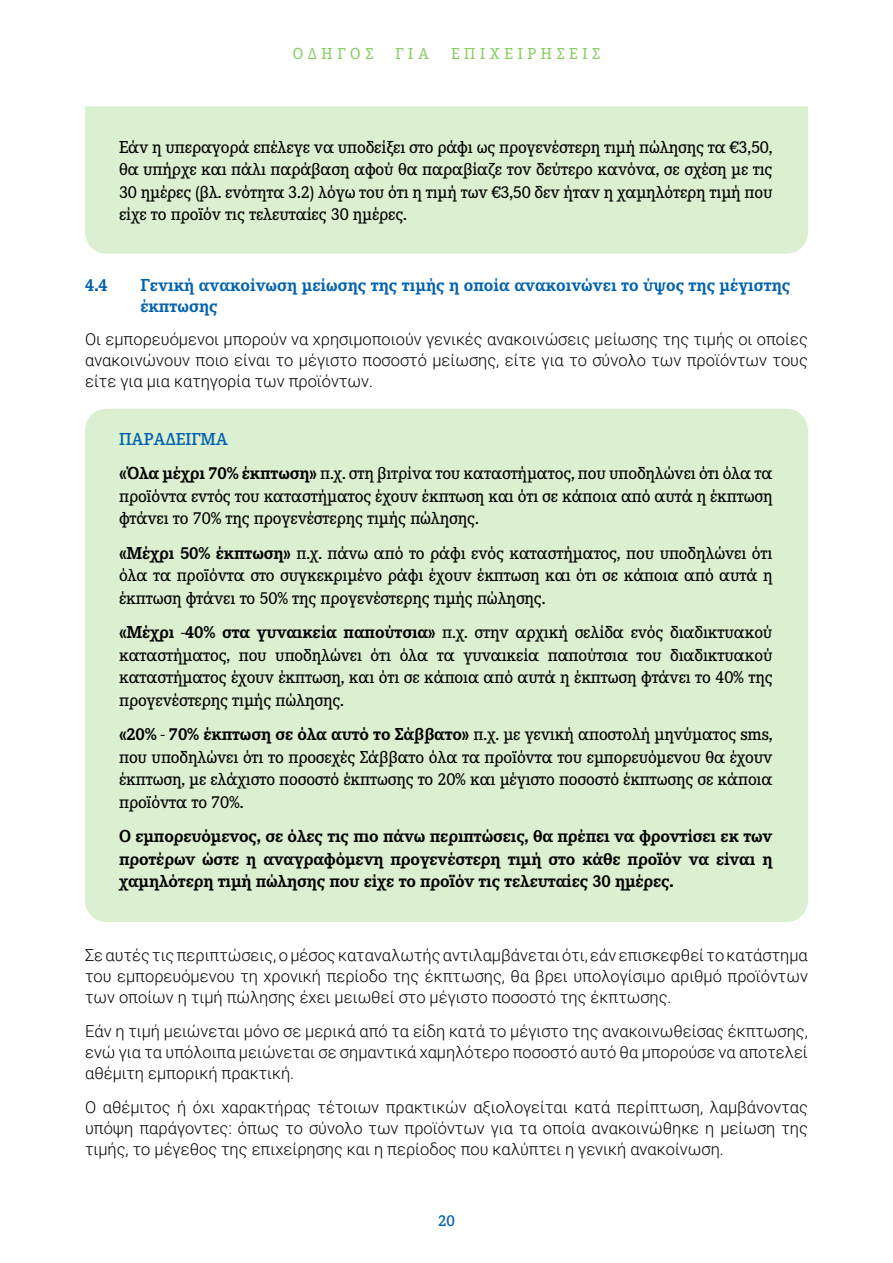
<style>
.page{position:relative;width:893px;height:1263px;background:#fff}
.page>*{position:absolute;margin:0;border:0;box-sizing:border-box;transform-origin:0 0}
.t1{font:500 18px/22.5px "Corporate E Pro";letter-spacing:-.01em;color:#000;text-align:justify}
.t2{font:700 18px/22.5px "Corporate E Pro";letter-spacing:-.01em;color:#000;text-align:justify}
.t3{font:700 18px/21px "Corporate E Pro";color:#0262ae}
.t4{font:300 16.5px/21px "Roboto";color:#000;text-align:justify}
.t5{font:500 16.5px "Corporate E Pro";letter-spacing:.28em;color:#87ce64}
.t6{font:600 16.5px "Corporate E Pro";color:#0262ae}
.s1{font-weight:600;color:#0262ae}
.s2{font-weight:700}
</style>
<div class="page">
<div style="left:85px;top:106px;width:723px;height:148px;background:#dbf0d1"></div>
<div style="left:85px;top:409px;width:723px;height:513px;background:#dbf0d1;border-radius:21px"></div>
<p class="t5" style="left:293px;top:42px;width:82px">ΟΔΗΓΟΣ</p>
<p class="t5" style="left:395px;top:42px;width:35px">ΓΙΑ</p>
<p class="t5" style="left:451px;top:42px;width:151px">ΕΠΙΧΕΙΡΗΣΕΙΣ</p>
<p class="t1" style="left:119px;top:135px;width:655px">Εάν η υπεραγορά επέλεγε να υποδείξει στο ράφι ως προγενέστερη τιμή πώλησης τα €3,50, θα υπήρχε και πάλι παράβαση αφού θα παραβίαζε τον δεύτερο κανόνα, σε σχέση με τις 30 ημέρες (βλ. ενότητα 3.2) λόγω του ότι η τιμή των €3,50 δεν ήταν η χαμηλότερη τιμή που είχε το προϊόν τις τελευταίες 30 ημέρες.</p>
<p class="t3" style="left:85px;top:274px;width:24px">4.4</p>
<p class="t3" style="left:140px;top:274px;width:651px">Γενική ανακοίνωση μείωσης της τιμής η οποία ανακοινώνει το ύψος της μέγιστης έκπτωσης</p>
<p class="t4" style="left:85px;top:328px;width:724px">Οι εμπορευόμενοι μπορούν να χρησιμοποιούν γενικές ανακοινώσεις μείωσης της τιμής οι οποίες ανακοινώνουν ποιο είναι το μέγιστο ποσοστό μείωσης, είτε για το σύνολο των προϊόντων τους είτε για μια κατηγορία των προϊόντων.</p>
<p class="t1" style="left:119px;top:420px;width:655px;line-height:34.5px"><span class="s1">ΠΑΡΑΔΕΙΓΜΑ<br></span><span class="s2">«Όλα μέχρι 70% έκπτωση»</span> π.χ. στη βιτρίνα του καταστήματος, που υποδηλώνει ότι όλα τα</p>
<p class="t1" style="left:119px;top:483px;width:655px">προϊόντα εντός του καταστήματος έχουν έκπτωση και ότι σε κάποια από αυτά η έκπτωση φτάνει το 70% της προγενέστερης τιμής πώλησης.</p>
<p class="t1" style="left:119px;top:540px;width:655px"><span class="s2">«Μέχρι 50% έκπτωση»</span> π.χ. πάνω από το ράφι ενός καταστήματος, που υποδηλώνει ότι όλα τα προϊόντα στο συγκεκριμένο ράφι έχουν έκπτωση και ότι σε κάποια από αυτά η έκπτωση φτάνει το 50% της προγενέστερης τιμής πώλησης.</p>
<p class="t1" style="left:119px;top:620px;width:655px"><span class="s2">«Μέχρι -40% στα γυναικεία παπούτσια»</span> π.χ. στην αρχική σελίδα ενός διαδικτυακού καταστήματος, που υποδηλώνει ότι όλα τα γυναικεία παπούτσια του διαδικτυακού καταστήματος έχουν έκπτωση, και ότι σε κάποια από αυτά η έκπτωση φτάνει το 40% της προγενέστερης τιμής πώλησης.</p>
<p class="t1" style="left:119px;top:722px;width:655px"><span class="s2">«20% - 70% έκπτωση σε όλα αυτό το Σάββατο»</span> π.χ. με γενική αποστολή μηνύματος sms, που υποδηλώνει ότι το προσεχές Σάββατο όλα τα προϊόντα του εμπορευόμενου θα έχουν έκπτωση, με ελάχιστο ποσοστό έκπτωσης το 20% και μέγιστο ποσοστό έκπτωσης σε κάποια προϊόντα το 70%.</p>
<p class="t2" style="left:119px;top:824px;width:655px">Ο εμπορευόμενος, σε όλες τις πιο πάνω περιπτώσεις, θα πρέπει να φροντίσει εκ των προτέρων ώστε η αναγραφόμενη προγενέστερη τιμή στο κάθε προϊόν να είναι η χαμηλότερη τιμή πώλησης που είχε το προϊόν τις τελευταίες 30 ημέρες.</p>
<p class="t4" style="left:85px;top:944px;width:724px">Σε αυτές τις περιπτώσεις, ο μέσος καταναλωτής αντιλαμβάνεται ότι, εάν επισκεφθεί το κατάστημα του εμπορευόμενου τη χρονική περίοδο της έκπτωσης, θα βρει υπολογίσιμο αριθμό προϊόντων των οποίων η τιμή πώλησης έχει μειωθεί στο μέγιστο ποσοστό της έκπτωσης.</p>
<p class="t4" style="left:85px;top:1020px;width:724px">Εάν η τιμή μειώνεται μόνο σε μερικά από τα είδη κατά το μέγιστο της ανακοινωθείσας έκπτωσης, ενώ για τα υπόλοιπα μειώνεται σε σημαντικά χαμηλότερο ποσοστό αυτό θα μπορούσε να αποτελεί αθέμιτη εμπορική πρακτική.</p>
<p class="t4" style="left:85px;top:1096px;width:724px">Ο αθέμιτος ή όχι χαρακτήρας τέτοιων πρακτικών αξιολογείται κατά περίπτωση, λαμβάνοντας υπόψη παράγοντες: όπως το σύνολο των προϊόντων για τα οποία ανακοινώθηκε η μείωση της τιμής, το μέγεθος της επιχείρησης και η περίοδος που καλύπτει η γενική ανακοίνωση.</p>
<p class="t6" style="left:438px;top:1209px;width:18px">20</p>
</div>
